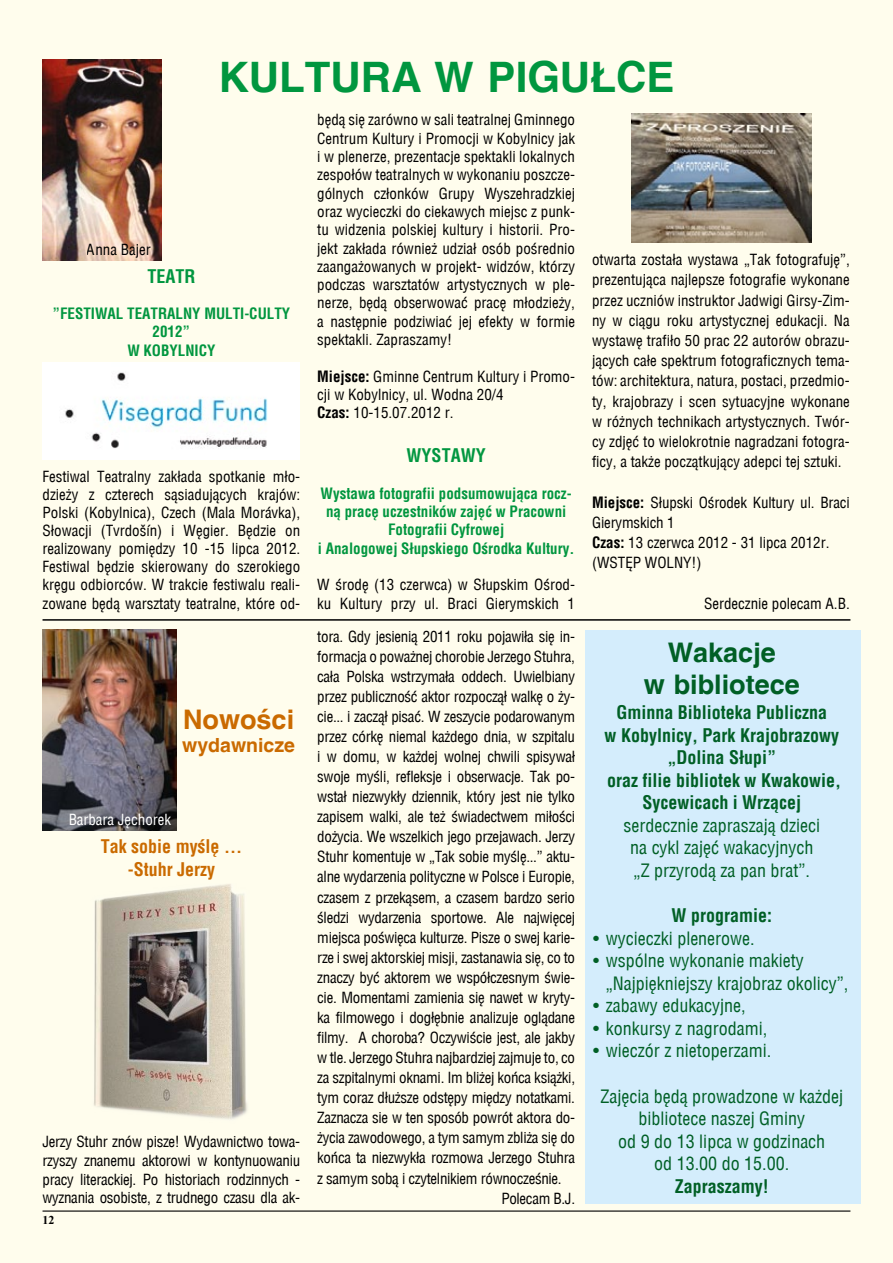
<style>
.page{position:relative;width:893px;height:1263px;background:#fffded}
.page>*{position:absolute;margin:0;border:0;box-sizing:border-box;transform-origin:0 0}
.t1{font:700 42px "Switzerland";color:#00963f}
.t2{font:700 27px/32.4px "Switzerland";color:#005f25;text-align:center}
.t3{font:700 27px "Switzerland";color:#ca6a00}
.t4{font:700 19.5px "Switzerland";color:#ca6a00}
.t5{font:18px/22.5px "Switzerland Condensed";color:#005f25;text-align:center}
.t6{font:700 18px/22.5px "Switzerland Condensed";color:#005f25;text-align:center}
.t7{font:700 18px/22.5px "Switzerland Condensed";color:#ca6a00;text-align:center}
.t8{font:700 18px "Switzerland Condensed";color:#00963f}
.t9{font:15px/20.2px "Switzerland Condensed";letter-spacing:-.02em;color:#000;text-align:justify}
.t10{font:15px/18.3px "Switzerland Condensed";color:#000}
.t11{font:700 15px/18.3px "Switzerland Condensed";color:#00963f;text-align:center}
.t12{font:15px "Switzerland Condensed";color:#fff}
.t13{font:700 12px "Times New Roman";color:#000}
.s1{font-weight:700}
</style>
<div class="page">
<hr style="left:43px;top:1210px;width:807px;height:1px;background:#000">
<img style="left:43px;top:630px;width:134px;height:200px">
<img style="left:43px;top:60px;width:118px;height:200px">
<hr style="left:43px;top:619px;width:807px;height:2px;background:#000">
<img style="left:43px;top:363px;width:257px;height:96px">
<img style="left:632px;top:114px;width:180px;height:129px">
<img style="left:94px;top:884px;width:153px;height:235px">
<div style="left:586px;top:630px;width:275px;height:573px;background:#d4edfc"></div>
<h1 class="t1" style="left:219px;top:52px;width:457px">KULTURA W PIGUŁCE</h1>
<p class="t10" style="left:87px;top:240px;width:65px">Anna Bajer</p>
<p class="t8" style="left:147px;top:266px;width:50px">TEATR</p>
<p class="t11" style="left:53px;top:305px;width:239px">”FESTIWAL TEATRALNY MULTI-CULTY<br>2012”<br>W KOBYLNICY</p>
<p class="t9" style="left:43px;top:467px;width:259px;line-height:18.1px">Festiwal Teatralny zakłada spotkanie mło&shy;dzieży z czterech sąsiadujących krajów:<br>Polski (Kobylnica), Czech (Mala Morávka), Słowacji (Tvrdošín) i Węgier. Będzie on realizowany pomiędzy 10 -15 lipca 2012.<br>Festiwal będzie skierowany do szerokiego kręgu odbiorców. W trakcie festiwalu reali&shy;zowane będą warsztaty teatralne, które od-</p>
<h2 class="t3" style="left:183px;top:703px;width:113px">Nowości</h2>
<h3 class="t4" style="left:182px;top:734px;width:114px">wydawnicze</h3>
<p class="t12" style="left:68px;top:811px;width:104px">Barbara Jęchorek</p>
<p class="t7" style="left:101px;top:835px;width:143px">Tak sobie myślę ... -Stuhr Jerzy</p>
<p class="t9" style="left:43px;top:1132px;width:259px;line-height:18.9px">Jerzy Stuhr znów pisze! Wydawnictwo towa&shy;rzyszy znanemu aktorowi w kontynuowaniu pracy literackiej. Po historiach rodzinnych - wyznania osobiste, z trudnego czasu dla ak-</p>
<p class="t13" style="left:43px;top:1212px;width:13px">12</p>
<p class="t9" style="left:317px;top:111px;width:259px;line-height:18.3px">będą się zarówno w sali teatralnej Gminnego Centrum Kultury i Promocji w Kobylnicy jak i w plenerze, prezentacje spektakli lokalnych zespołów teatralnych w wykonaniu poszcze&shy;gólnych członków Grupy Wyszehradzkiej oraz wycieczki do ciekawych miejsc z punk&shy;tu widzenia polskiej kultury i historii. Pro&shy;jekt zakłada również udział osób pośrednio zaangażowanych w projekt- widzów, którzy podczas warsztatów artystycznych w ple&shy;nerze, będą obserwować pracę młodzieży, a następnie podziwiać jej efekty w formie spektakli. Zapraszamy!</p>
<p class="t10" style="left:317px;top:367px;width:259px"><span class="s1">Miejsce:</span> Gminne Centrum Kultury i Promo&shy;cji w Kobylnicy, ul. Wodna 20/4<br><span class="s1">Czas:</span> 10-15.07.2012 r.</p>
<p class="t8" style="left:407px;top:445px;width:81px">WYSTAWY</p>
<p class="t11" style="left:318px;top:484px;width:258px">Wystawa fotografii podsumowująca rocz&shy;ną pracę uczestników zajęć w Pracowni Fotografii Cyfrowej<br>i Analogowej Słupskiego Ośrodka Kultury.</p>
<p class="t10" style="left:317px;top:576px;width:259px">W środę (13 czerwca) w Słupskim Ośrod&shy;ku Kultury przy ul. Braci Gierymskich 1</p>
<p class="t9" style="left:317px;top:626px;width:259px">tora. Gdy jesienią 2011 roku pojawiła się in-</p>
<p class="t9" style="left:317px;top:646px;width:259px">formacja o poważnej chorobie Jerzego Stuhra,</p>
<p class="t9" style="left:317px;top:666px;width:259px">cała Polska wstrzymała oddech. Uwielbiany</p>
<p class="t9" style="left:317px;top:686px;width:259px">przez publiczność aktor rozpoczął walkę o ży-</p>
<p class="t9" style="left:317px;top:706px;width:259px">cie... i zaczął pisać. W zeszycie podarowanym</p>
<p class="t9" style="left:317px;top:726px;width:259px">przez córkę niemal każdego dnia, w szpitalu</p>
<p class="t9" style="left:317px;top:746px;width:259px">i w domu, w każdej wolnej chwili spisywał</p>
<p class="t9" style="left:317px;top:766px;width:259px">swoje myśli, refleksje i obserwacje. Tak po-</p>
<p class="t9" style="left:317px;top:786px;width:259px">wstał niezwykły dziennik, który jest nie tylko</p>
<p class="t9" style="left:317px;top:807px;width:259px">zapisem walki, ale też świadectwem miłości</p>
<p class="t9" style="left:317px;top:827px;width:259px">dożycia. We wszelkich jego przejawach. Jerzy</p>
<p class="t9" style="left:317px;top:847px;width:259px">Stuhr komentuje w „Tak sobie myślę...” aktu-</p>
<p class="t9" style="left:317px;top:867px;width:259px">alne wydarzenia polityczne w Polsce i Europie,</p>
<p class="t9" style="left:317px;top:887px;width:259px">czasem z przekąsem, a czasem bardzo serio</p>
<p class="t9" style="left:317px;top:907px;width:259px">śledzi wydarzenia sportowe. Ale najwięcej</p>
<p class="t9" style="left:317px;top:927px;width:259px">miejsca poświęca kulturze. Pisze o swej karie-</p>
<p class="t9" style="left:317px;top:947px;width:259px">rze i swej aktorskiej misji, zastanawia się, co to</p>
<p class="t9" style="left:317px;top:967px;width:259px">znaczy być aktorem we współczesnym świe-</p>
<p class="t9" style="left:317px;top:987px;width:259px">cie. Momentami zamienia się nawet w kryty-</p>
<p class="t9" style="left:317px;top:1007px;width:259px">ka filmowego i dogłębnie analizuje oglądane</p>
<p class="t9" style="left:317px;top:1027px;width:259px">filmy. A choroba? Oczywiście jest, ale jakby</p>
<p class="t9" style="left:317px;top:1047px;width:259px">w tle. Jerzego Stuhra najbardziej zajmuje to, co</p>
<p class="t9" style="left:317px;top:1067px;width:259px">za szpitalnymi oknami. Im bliżej końca książki,</p>
<p class="t9" style="left:317px;top:1088px;width:259px">tym coraz dłuższe odstępy między notatkami.</p>
<p class="t9" style="left:317px;top:1108px;width:259px">Zaznacza sie w ten sposób powrót aktora do-</p>
<p class="t9" style="left:317px;top:1128px;width:259px">życia zawodowego, a tym samym zbliża się do</p>
<p class="t9" style="left:317px;top:1148px;width:259px">końca ta niezwykła rozmowa Jerzego Stuhra</p>
<p class="t9" style="left:317px;top:1168px;width:246px">z samym sobą i czytelnikiem równocześnie.</p>
<p class="t9" style="left:501px;top:1188px;width:75px">Polecam B.J.</p>
<p class="t9" style="left:592px;top:249px;width:259px">otwarta została wystawa „Tak fotografuję”, prezentująca najlepsze fotografie wykonane przez uczniów instruktor Jadwigi Girsy-Zim&shy;ny w ciągu roku artystycznej edukacji. Na wystawę trafiło 50 prac 22 autorów obrazu&shy;jących całe spektrum fotograficznych tema&shy;tów: architektura, natura, postaci, przedmio&shy;ty, krajobrazy i scen sytuacyjne wykonane w różnych technikach artystycznych. Twór&shy;cy zdjęć to wielokrotnie nagradzani fotogra&shy;ficy, a także początkujący adepci tej sztuki.</p>
<p class="t9" style="left:592px;top:492px;width:259px;text-align:left"><span class="s1">Miejsce:</span> Słupski Ośrodek Kultury ul. Braci<br>Gierymskich 1<br><span class="s1">Czas:</span> 13 czerwca 2012 - 31 lipca 2012r. (WSTĘP WOLNY!)</p>
<p class="t10" style="left:704px;top:594px;width:147px">Serdecznie polecam A.B.</p>
<h2 class="t2" style="left:644px;top:636px;width:157px">Wakacje<br>w bibliotece</h2>
<p class="t6" style="left:605px;top:701px;width:238px">Gminna Biblioteka Publiczna<br>w Kobylnicy, Park Krajobrazowy „Dolina Słupi”<br>oraz filie bibliotek w Kwakowie,<br>Sycewicach i Wrzącej</p>
<p class="t5" style="left:623px;top:814px;width:198px">serdecznie zapraszają dzieci na cykl zajęć wakacyjnych „Z przyrodą za pan brat”.</p>
<p class="t6" style="left:672px;top:904px;width:102px">W programie:</p>
<p class="t5" style="left:593px;top:927px;width:163px">∙ wycieczki plenerowe.</p>
<p class="t5" style="left:593px;top:949px;width:212px">∙ wspólne wykonanie makiety</p>
<p class="t5" style="left:606px;top:972px;width:244px">„Najpiękniejszy krajobraz okolicy”,</p>
<p class="t5" style="left:593px;top:994px;width:154px">∙ zabawy edukacyjne,</p>
<p class="t5" style="left:593px;top:1017px;width:176px">∙ konkursy z nagrodami,</p>
<p class="t5" style="left:593px;top:1039px;width:180px">∙ wieczór z nietoperzami.</p>
<p class="t5" style="left:600px;top:1085px;width:244px">Zajęcia będą prowadzone w każdej bibliotece naszej Gminy<br>od 9 do 13 lipca w godzinach<br>od 13.00 do 15.00.</p>
<p class="t6" style="left:675px;top:1175px;width:95px">Zapraszamy!</p>
</div>
